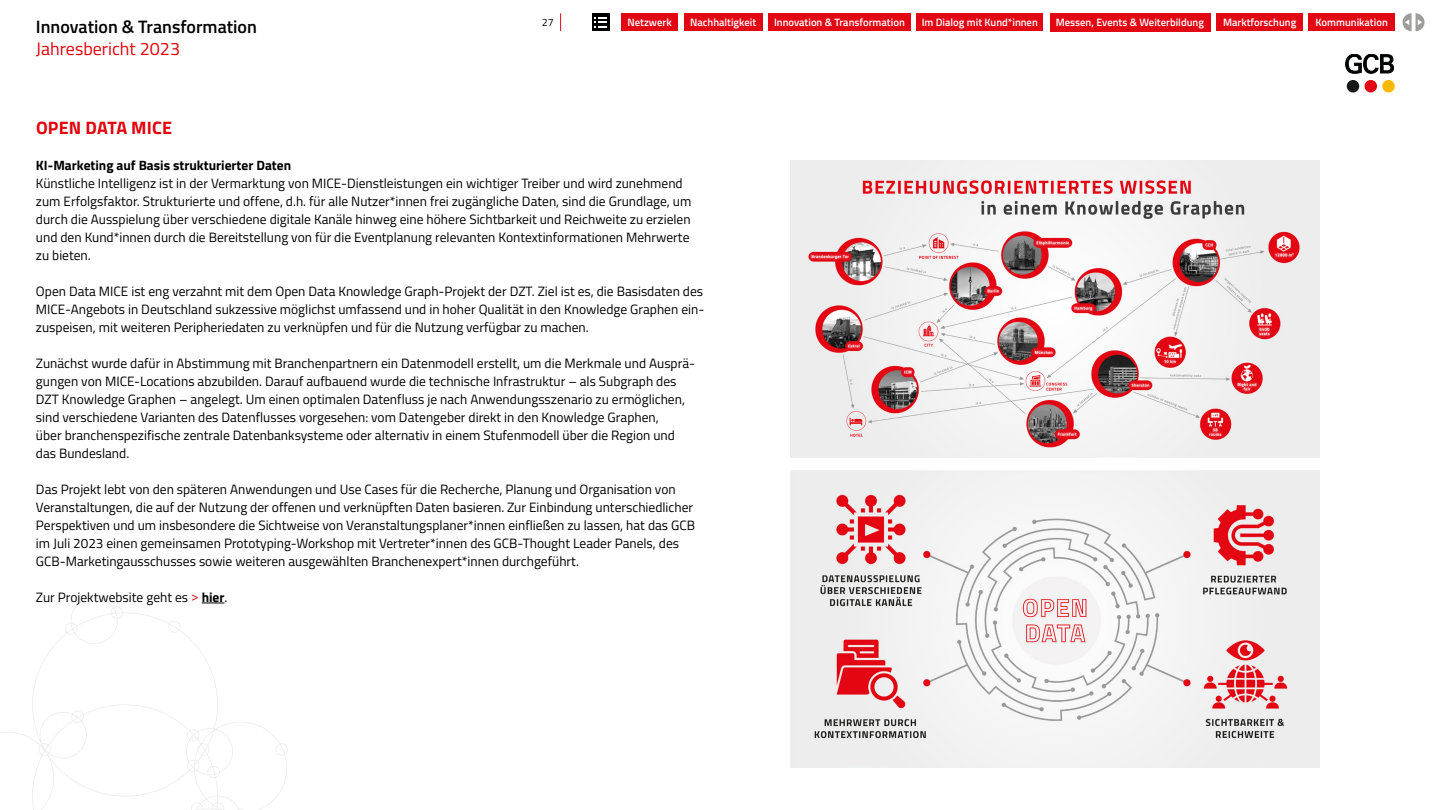
<style>
.page{position:relative;width:1440px;height:810px;background:#fff}
.page>*{position:absolute;margin:0;border:0;box-sizing:border-box;transform-origin:0 0}
.t1{font:600 18px "Titillium Web";color:#000}
.t2{font:18px "Titillium Web";color:#e3000b}
.t3{font:700 18px "Titillium Web";letter-spacing:.01em;color:#e3000b}
.t4{font:13.5px/18px "Titillium Web";color:#000}
.t5{font:700 13.5px "Titillium Web";color:#000}
.t6{font:600 10.65px "Titillium Web";color:#fff}
.t7{font:10.65px "Titillium Web";color:#000}
.s1{color:#e3000b}
.s2{font-weight:700}
</style>
<div class="page">
<div style="left:1309px;top:13px;width:86px;height:18px;background:#e30613"></div>
<div style="left:1217px;top:13px;width:86px;height:18px;background:#e30613"></div>
<div style="left:768px;top:13px;width:143px;height:18px;background:#e30613"></div>
<div style="left:684px;top:13px;width:78px;height:18px;background:#e30613"></div>
<div style="left:622px;top:13px;width:56px;height:18px;background:#e30613"></div>
<div style="left:1050px;top:13px;width:161px;height:18px;background:#e30613"></div>
<div style="left:916px;top:13px;width:127px;height:18px;background:#e30613"></div>
<div style="left:592px;top:13px;width:17px;height:18px;background:#000"></div>
<svg style="left:594px;top:17px;width:13px;height:10px"></svg>
<svg style="left:1403px;top:13px;width:22px;height:18px"></svg>
<svg style="left:0;top:594px;width:288px;height:216px"></svg>
<svg style="left:560px;top:13px;width:1px;height:18px"></svg>
<svg style="left:202px;top:603px;width:23px;height:1px"></svg>
<div style="left:1365px;top:80px;width:12px;height:12px;background:#e30613;border-radius:50%"></div>
<div style="left:1347px;top:80px;width:12px;height:12px;background:#161717;border-radius:50%"></div>
<div style="left:1382px;top:80px;width:13px;height:12px;background:#faba04;border-radius:50%"></div>
<svg style="left:1346px;top:54px;width:48px;height:19px"></svg>
<img style="left:790px;top:160px;width:529px;height:298px">
<img style="left:790px;top:470px;width:529px;height:298px">
<h1 class="t1" style="left:36px;top:14px;width:223px">Innovation &amp; Transformation</h1>
<h1 class="t2" style="left:36px;top:35px;width:146px">Jahresbericht 2023</h1>
<p class="t7" style="left:542px;top:14px;width:13px">27</p>
<p class="t6" style="left:628px;top:14px;width:46px">Netzwerk</p>
<p class="t6" style="left:690px;top:14px;width:68px">Nachhaltigkeit</p>
<p class="t6" style="left:774px;top:14px;width:132px">Innovation &amp; Transformation</p>
<p class="t6" style="left:922px;top:14px;width:118px">Im Dialog mit Kund*innen</p>
<p class="t6" style="left:1056px;top:14px;width:150px">Messen, Events &amp; Weiterbildung</p>
<p class="t6" style="left:1223px;top:14px;width:75px">Marktforschung</p>
<p class="t6" style="left:1316px;top:14px;width:74px">Kommunikation</p>
<h1 class="t3" style="left:36px;top:114px;width:138px">OPEN DATA MICE</h1>
<p class="t5" style="left:36px;top:155px;width:257px">KI-Marketing auf Basis strukturierter Daten</p>
<p class="t4" style="left:36px;top:173px;width:657px">Künstliche Intelligenz ist in der Vermarktung von MICE-Dienstleistungen ein wichtiger Treiber und wird zunehmend zum Erfolgsfaktor. Strukturierte und offene, d.h. für alle Nutzer*innen frei zugängliche Daten, sind die Grundlage, um durch die Ausspielung über verschiedene digitale Kanäle hinweg eine höhere Sichtbarkeit und Reichweite zu erzielen und den Kund*innen durch die Bereitstellung von für die Eventplanung relevanten Kontextinformationen Mehrwerte zu bieten.</p>
<p class="t4" style="left:36px;top:281px;width:670px;text-align:justify">Open Data MICE ist eng verzahnt mit dem Open Data Knowledge Graph-Projekt der DZT. Ziel ist es, die Basisdaten des MICE-Angebots in Deutschland sukzessive möglichst umfassend und in hoher Qualität in den Knowledge Graphen ein&shy;zuspeisen, mit weiteren Peripheriedaten zu verknüpfen und für die Nutzung verfügbar zu machen.</p>
<p class="t4" style="left:36px;top:353px;width:661px">Zunächst wurde dafür in Abstimmung mit Branchenpartnern ein Datenmodell erstellt, um die Merkmale und Ausprä&shy;gungen von MICE-Locations abzubilden. Darauf aufbauend wurde die technische Infrastruktur – als Subgraph des DZT Knowledge Graphen – angelegt. Um einen optimalen Datenfluss je nach Anwendungsszenario zu ermöglichen, sind verschiedene Varianten des Datenflusses vorgesehen: vom Datengeber direkt in den Knowledge Graphen,<br>über branchenspezifische zentrale Datenbanksysteme oder alternativ in einem Stufenmodell über die Region und das Bundesland.</p>
<p class="t4" style="left:36px;top:479px;width:661px">Das Projekt lebt von den späteren Anwendungen und Use Cases für die Recherche, Planung und Organisation von Veranstaltungen, die auf der Nutzung der offenen und verknüpften Daten basieren. Zur Einbindung unterschiedlicher Perspektiven und um insbesondere die Sichtweise von Veranstaltungsplaner*innen einfließen zu lassen, hat das GCB im Juli 2023 einen gemeinsamen Prototyping-Workshop mit Vertreter*innen des GCB-Thought Leader Panels, des GCB-Marketingausschusses sowie weiteren ausgewählten Branchenexpert*innen durchgeführt.</p>
<p class="t4" style="left:36px;top:587px;width:193px">Zur Projektwebsite geht es <span class="s1">&gt;</span> <span class="s2">hier</span>.</p>
</div>
